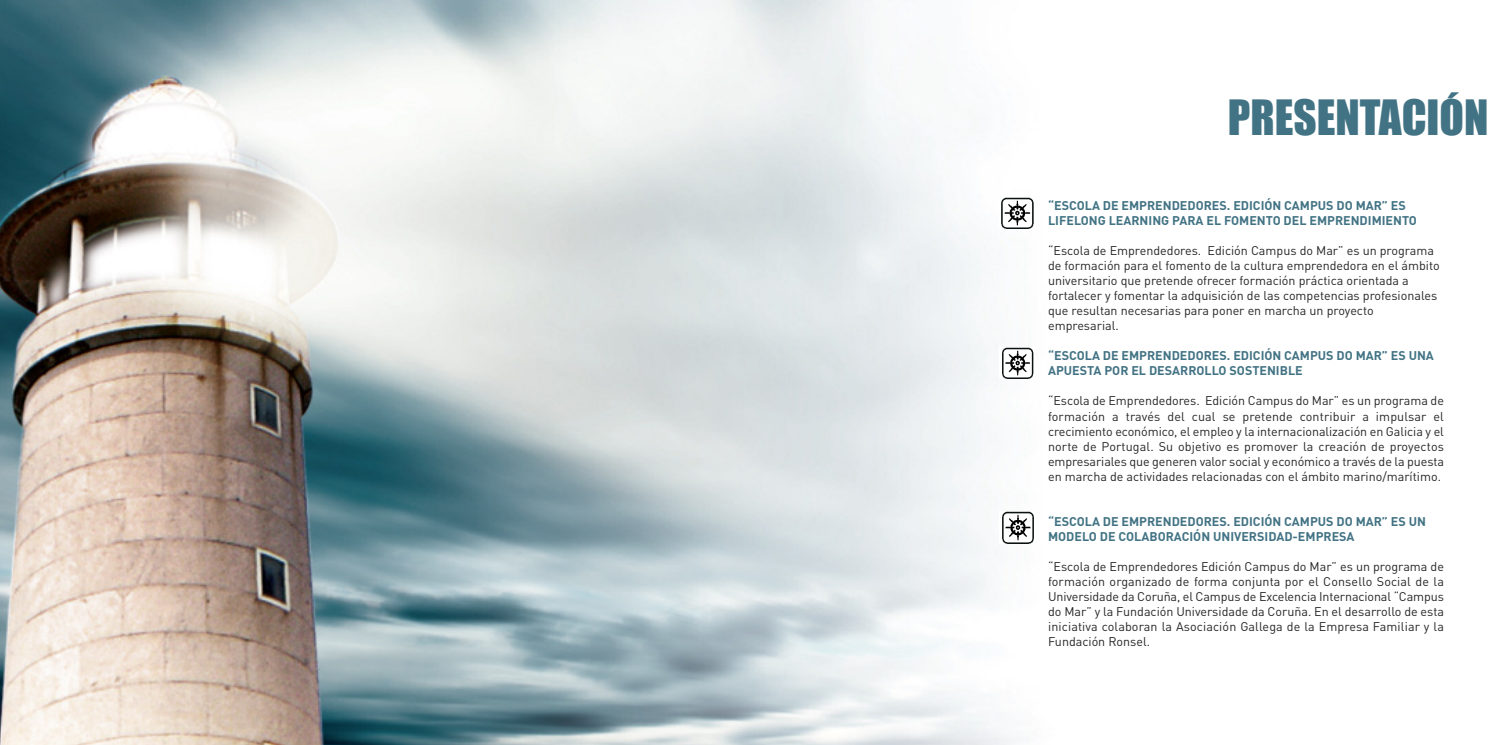
<style>
.page{position:relative;width:1489px;height:745px;background:#fff}
.page>*{position:absolute;margin:0;border:0;box-sizing:border-box;transform-origin:0 0}
.t1{font:45px "Impact";color:#427384}
.t2{font:12.5px/15px "DIN";color:#272627;text-align:justify}
.t3{font:700 12.5px/15px "DIN";color:#427384}
</style>
<div class="page">
<img style="left:0;top:0;width:1032px;height:744px">
<img style="left:999px;top:197px;width:35px;height:32px">
<img style="left:999px;top:347px;width:35px;height:31px">
<img style="left:999px;top:511px;width:35px;height:32px">
<h1 class="t1" style="left:1227px;top:93px;width:262px">PRESENTACIÓN</h1>
<p class="t3" style="left:1048px;top:198px;width:370px">“ESCOLA DE EMPRENDEDORES. EDICIÓN CAMPUS DO MAR” ES<br>LIFELONG LEARNING PARA EL FOMENTO DEL EMPRENDIMIENTO</p>
<p class="t2" style="left:1048px;top:243px;width:393px;text-align:left">“Escola de Emprendedores. Edición Campus do Mar” es un programa de formación para el fomento de la cultura emprendedora en el ámbito universitario que pretende ofrecer formación práctica orientada a fortalecer y fomentar la adquisición de las competencias profesionales que resultan necesarias para poner en marcha un proyecto empresarial.</p>
<p class="t3" style="left:1048px;top:348px;width:387px">“ESCOLA DE EMPRENDEDORES. EDICIÓN CAMPUS DO MAR” ES UNA<br>APUESTA POR EL DESARROLLO SOSTENIBLE</p>
<p class="t2" style="left:1048px;top:393px;width:397px">“Escola de Emprendedores. Edición Campus do Mar” es un programa de formación a través del cual se pretende contribuir a impulsar el crecimiento económico, el empleo y la internacionalización en Galicia y el norte de Portugal. Su objetivo es promover la creación de proyectos empresariales que generen valor social y económico a través de la puesta en marcha de actividades relacionadas con el ámbito marino/marítimo.</p>
<p class="t3" style="left:1048px;top:513px;width:379px">“ESCOLA DE EMPRENDEDORES. EDICIÓN CAMPUS DO MAR” ES UN<br>MODELO DE COLABORACIÓN UNIVERSIDAD-EMPRESA</p>
<p class="t2" style="left:1048px;top:558px;width:397px">“Escola de Emprendedores Edición Campus do Mar” es un programa de formación organizado de forma conjunta por el Consello Social de la Universidade da Coruña, el Campus de Excelencia Internacional “Campus do Mar” y la Fundación Universidade da Coruña. En el desarrollo de esta iniciativa colaboran la Asociación Gallega de la Empresa Familiar y la Fundación Ronsel.</p>
</div>
